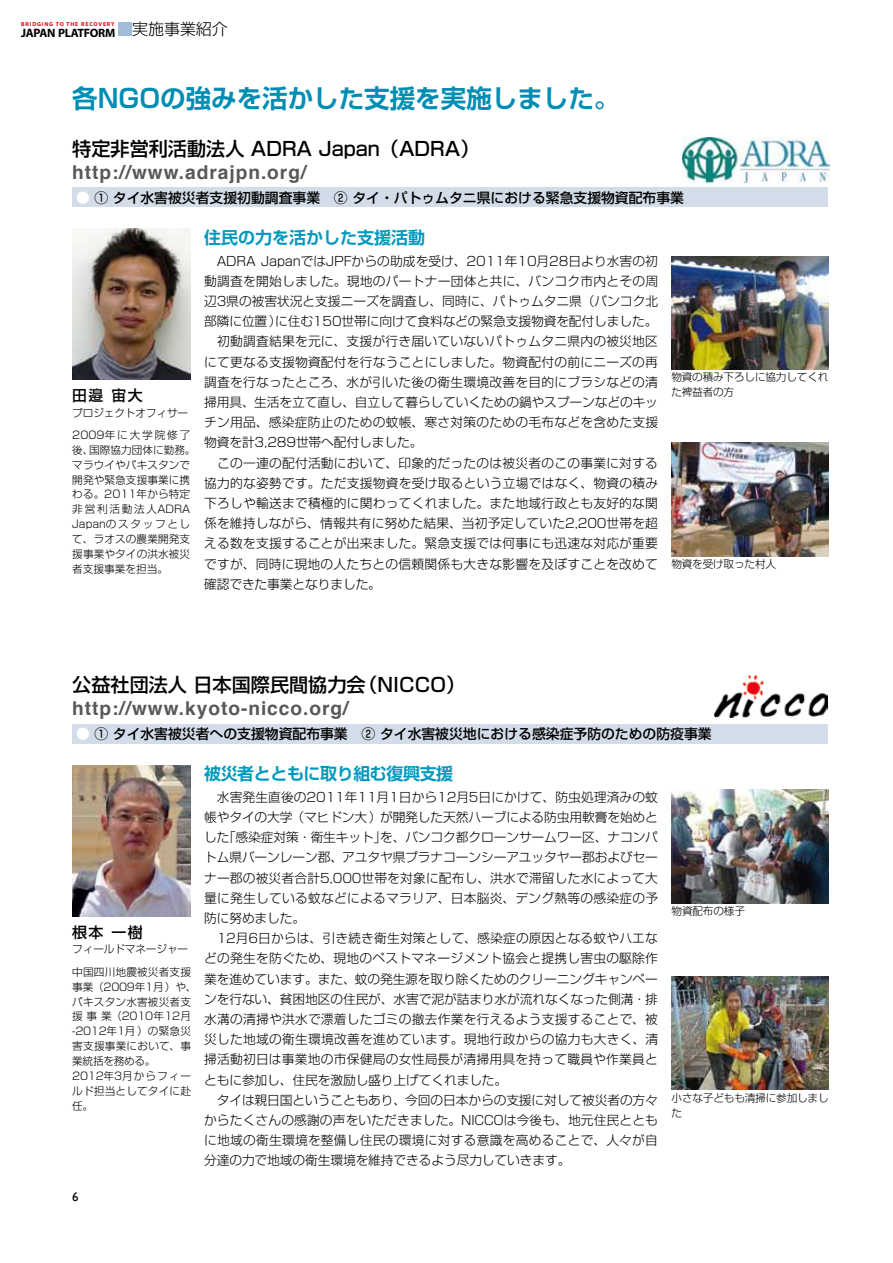
<style>
.page{position:relative;width:893px;height:1263px;background:#fff}
.page>*{position:absolute;margin:0;border:0;box-sizing:border-box;transform-origin:0 0}
.t1{font:700 25.5px "Shin Go Pr 6 De";color:#008db4}
.t2{font:700 19.2px "Helvetica";letter-spacing:.05em;color:#595757}
.t3{font:500 19.2px "Shin Go Pr 6";color:#000}
.t4{font:700 16.95px "Shin Go Pr 6 De";letter-spacing:-.025em;color:#0099bd}
.t5{font:700 16.95px "Shin Go Pr 6 De";color:#0099bd}
.t6{font:500 14.85px "Shin Go Pr 6";letter-spacing:.1em;color:#000}
.t7{font:500 13.8px "Shin Go Pr 6";color:#000}
.t8{font:300 12.75px/20.2px "Shin Go Pr 6";letter-spacing:.015em;color:#000}
.t9{font:12.75px "Gill Sans";color:#000}
.t10{font:700 12.15px "Myriad Pro";letter-spacing:-.025em;color:#000}
.t11{font:300 10.65px/14.9px "Shin Go Pr 6";color:#000}
.t12{font:700 5.7px "Myriad Pro";letter-spacing:.15em;color:#e60012}
.s1{font-family:"Shin Go Pr 6";font-weight:300;font-size:15.9px}
.s2{color:#fff}
</style>
<div class="page">
<img style="left:73px;top:229px;width:117px;height:151px">
<div style="left:72px;top:187px;width:756px;height:20px;background:#d3ddea"></div>
<img style="left:671px;top:256px;width:158px;height:114px">
<img style="left:671px;top:442px;width:158px;height:114px">
<div style="left:72px;top:724px;width:756px;height:19px;background:#d3ddea"></div>
<img style="left:73px;top:766px;width:117px;height:151px">
<img style="left:671px;top:790px;width:158px;height:113px">
<img style="left:671px;top:976px;width:158px;height:114px">
<img style="left:682px;top:138px;width:147px;height:44px">
<img style="left:714px;top:675px;width:113px;height:43px">
<div style="left:118px;top:23px;width:13px;height:13px;background:#a3bbdb"></div>
<p class="t10" style="left:21px;top:24px;width:208px">JAPAN PLATFORM <span class="s1">実施事業紹介</span></p>
<p class="t12" style="left:21px;top:20px;width:95px">BRIDGING TO THE RECOVERY</p>
<h1 class="t1" style="left:72px;top:77px;width:549px">各NGOの強みを活かした支援を実施しました。</h1>
<h2 class="t3" style="left:72px;top:133px;width:409px">特定非営利活動法人 ADRA Japan（ADRA）</h2>
<h2 class="t2" style="left:72px;top:156px;width:236px">http://www.adrajpn.org/</h2>
<p class="t7" style="left:76px;top:186px;width:610px"><span class="s2">●</span> ① タイ水害被災者支援初動調査事業　② タイ・パトゥムタニ県における緊急支援物資配布事業</p>
<p class="t6" style="left:72px;top:383px;width:72px">田邉 宙大</p>
<p class="t11" style="left:72px;top:404px;width:117px">プロジェクトオフィサー</p>
<p class="t11" style="left:72px;top:426px;width:125px">2009年に大学院修了後、国際協力団体に勤務。マラウイやパキスタンで開発や緊急支援事業に携わる。2011年から特定非営利活動法人ADRA<br>Japanのスタッフとして、ラオスの農業開発支援事業やタイの洪水被災者支援事業を担当。</p>
<h3 class="t5" style="left:204px;top:224px;width:223px">住民の力を活かした支援活動</h3>
<p class="t8" style="left:204px;top:250px;width:455px">　ADRA JapanではJPFからの助成を受け、2011年10月28日より水害の初動調査を開始しました。現地のパートナー団体と共に、バンコク市内とその周辺3県の被害状況と支援ニーズを調査し、同時に、パトゥムタニ県（バンコク北部隣に位置）に住む150世帯に向けて食料などの緊急支援物資を配付しました。　初動調査結果を元に、支援が行き届いていないパトゥムタニ県内の被災地区にて更なる支援物資配付を行なうことにしました。物資配付の前にニーズの再調査を行なったところ、水が引いた後の衛生環境改善を目的にブラシなどの清掃用具、生活を立て直し、自立して暮らしていくための鍋やスプーンなどのキッチン用品、感染症防止のための蚊帳、寒さ対策のための毛布などを含めた支援物資を計3,289世帯へ配付しました。<br>　この一連の配付活動において、印象的だったのは被災者のこの事業に対する協力的な姿勢です。ただ支援物資を受け取るという立場ではなく、物資の積み下ろしや輸送まで積極的に関わってくれました。また地域行政とも友好的な関係を維持しながら、情報共有に努めた結果、当初予定していた2,200世帯を超える数を支援することが出来ました。緊急支援では何事にも迅速な対応が重要ですが、同時に現地の人たちとの信頼関係も大きな影響を及ぼすことを改めて確認できた事業となりました。</p>
<p class="t11" style="left:671px;top:369px;width:159px">物資の積み下ろしに協力してくれた裨益者の方</p>
<p class="t11" style="left:671px;top:556px;width:106px">物資を受け取った村人</p>
<h2 class="t3" style="left:72px;top:669px;width:394px">公益社団法人 日本国際民間協力会（NICCO）</h2>
<h2 class="t2" style="left:72px;top:693px;width:278px">http://www.kyoto-nicco.org/</h2>
<p class="t7" style="left:76px;top:722px;width:637px"><span class="s2">●</span> ① タイ水害被災者への支援物資配布事業　② タイ水害被災地における感染症予防のための防疫事業</p>
<p class="t6" style="left:72px;top:920px;width:72px">根本 一樹</p>
<p class="t11" style="left:72px;top:941px;width:117px">フィールドマネージャー</p>
<p class="t11" style="left:72px;top:963px;width:126px">中国四川地震被災者支援事業（2009年1月）や、パキスタン水害被災者支援事業（2010年12月-2012年1月）の緊急災害支援事業において、事業統括を務める。<br>2012年3月からフィールド担当としてタイに赴任。</p>
<p class="t9" style="left:72px;top:1190px;width:8px">6</p>
<h3 class="t4" style="left:204px;top:760px;width:251px">被災者とともに取り組む復興支援</h3>
<p class="t8" style="left:204px;top:786px;width:455px">　水害発生直後の2011年11月1日から12月5日にかけて、防虫処理済みの蚊帳やタイの大学（マヒドン大）が開発した天然ハーブによる防虫用軟膏を始めとした「感染症対策・衛生キット」を、バンコク都クローンサームワー区、ナコンパトム県バーンレーン郡、アユタヤ県プラナコーンシーアユッタヤー郡およびセーナー郡の被災者合計5,000世帯を対象に配布し、洪水で滞留した水によって大量に発生している蚊などによるマラリア、日本脳炎、デング熱等の感染症の予防に努めました。<br>　12月6日からは、引き続き衛生対策として、感染症の原因となる蚊やハエなどの発生を防ぐため、現地のペストマネージメント協会と提携し害虫の駆除作業を進めています。また、蚊の発生源を取り除くためのクリーニングキャンペーンを行ない、貧困地区の住民が、水害で泥が詰まり水が流れなくなった側溝・排水溝の清掃や洪水で漂着したゴミの撤去作業を行えるよう支援することで、被災した地域の衛生環境改善を進めています。現地行政からの協力も大きく、清掃活動初日は事業地の市保健局の女性局長が清掃用具を持って職員や作業員とともに参加し、住民を激励し盛り上げてくれました。<br>　タイは親日国ということもあり、今回の日本からの支援に対して被災者の方々からたくさんの感謝の声をいただきました。NICCOは今後も、地元住民とともに地域の衛生環境を整備し住民の環境に対する意識を高めることで、人々が自分達の力で地域の衛生環境を維持できるよう尽力していきます。</p>
<p class="t11" style="left:672px;top:903px;width:75px">物資配布の様子</p>
<p class="t11" style="left:672px;top:1089px;width:159px">小さな子どもも清掃に参加しました</p>
</div>
